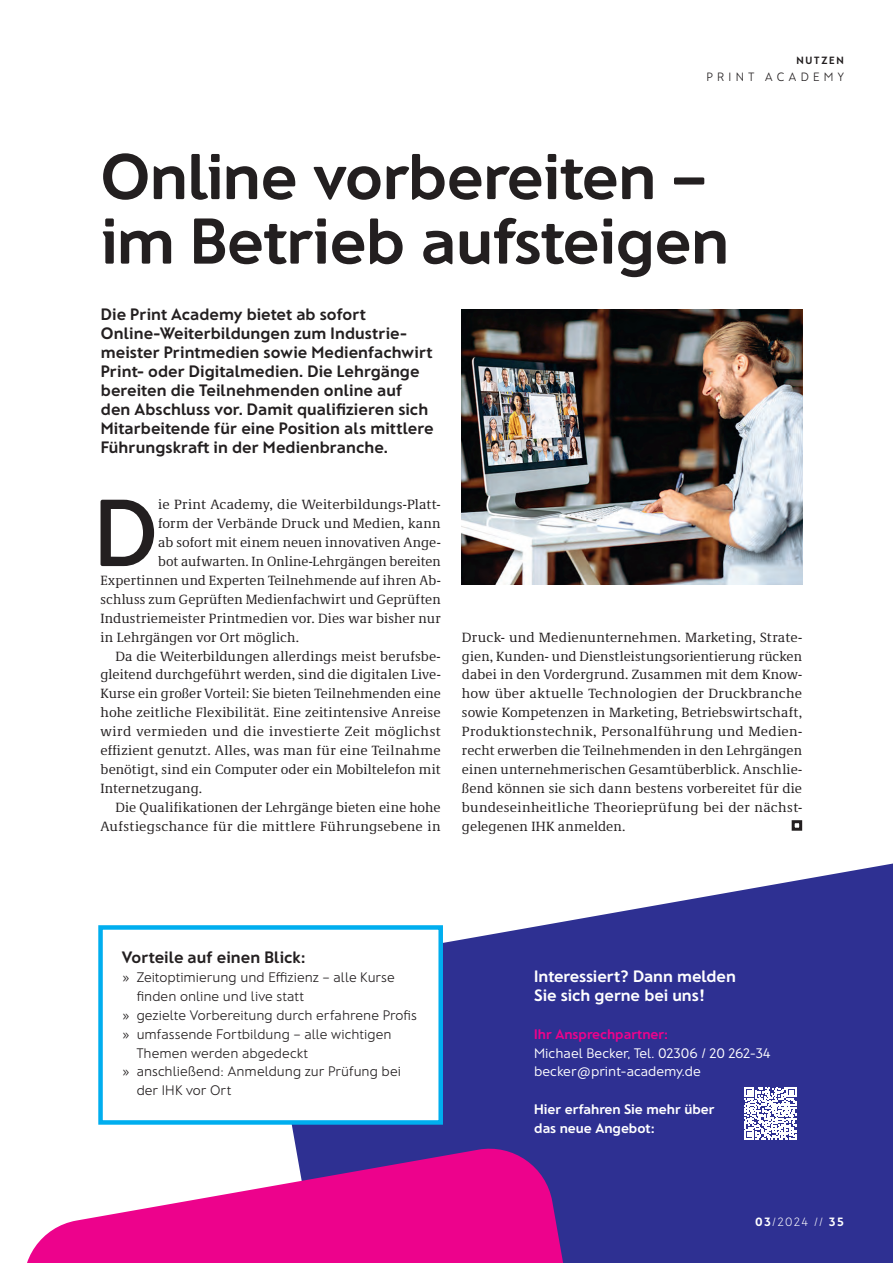
<style>
.page{position:relative;width:893px;height:1263px;background:#fff}
.page>*{position:absolute;margin:0;border:0;box-sizing:border-box;transform-origin:0 0}
.t1{font:600 94.8px "Franz Sans";color:#231f20}
.t2{font:700 64.5px/64.5px "Franz Sans";letter-spacing:-.01em;color:#231f20}
.t3{font:700 16.5px/18.9px "Franz Sans";letter-spacing:.005em;color:#231f20}
.t4{font:700 16.5px/18.9px "Franz Sans";color:#fff}
.t5{font:13.8px/18.9px "Demos Next Pro";letter-spacing:.01em;color:#231f20;text-align:justify}
.t6{font:300 13.8px "Franz Sans";color:#231f20}
.t7{font:300 13.8px/18.9px "Franz Sans";color:#fff}
.t8{font:700 13.8px/18.9px "Franz Sans";color:#fff}
.t9{font:700 13.8px "Franz Sans";color:#ed028c}
.t10{font:300 12px "Franz Sans";letter-spacing:.36em;color:#231f20}
.t11{font:200 12px "Franz Sans";color:#fff}
.t12{font:700 10.5px "Franz Sans";letter-spacing:.175em;color:#231f20}
.s1{font-weight:700}
</style>
<div class="page">
<hr style="left:0;top:1182px;width:1px;height:81px;background:#b0c6d2">
<svg style="left:291px;top:863px;width:602px;height:400px;fill:#2e3092"></svg>
<img style="left:462px;top:310px;width:340px;height:275px">
<div style="left:98px;top:925px;width:345px;height:200px;background:#fff;border:4px solid #00aeef"></div>
<svg style="left:744px;top:1087px;width:52px;height:52px"></svg>
<div style="left:792px;top:820px;width:10px;height:11px;border:3px solid #231f20"></div>
<svg style="left:27px;top:1143px;width:601px;height:120px;fill:#ed028c"></svg>
<p class="t12" style="left:796px;top:55px;width:49px">NUTZEN</p>
<p class="t10" style="left:706px;top:70px;width:139px">PRINT ACADEMY</p>
<h2 class="t2" style="left:101px;top:145px;width:630px">Online vorbereiten – im Betrieb aufsteigen</h2>
<p class="t3" style="left:101px;top:305px;width:334px">Die Print Academy bietet ab sofort Online-Weiterbildungen zum Industrie&shy;meister Printmedien sowie Medienfachwirt Print- oder Digitalmedien. Die Lehrgänge bereiten die Teilnehmenden online auf den Abschluss vor. Damit qualifizieren sich Mitarbeitende für eine Position als mittlere Führungskraft in der Medienbranche.</p>
<h1 class="t1" style="left:94px;top:480px;width:66px">D</h1>
<p class="t5" style="left:158px;top:495px;width:284px">ie Print Academy, die Weiterbildungs-Platt-</p>
<p class="t5" style="left:158px;top:513px;width:284px">form der Verbände Druck und Medien, kann</p>
<p class="t5" style="left:158px;top:532px;width:284px">ab sofort mit einem neuen innovativen Ange-</p>
<p class="t5" style="left:158px;top:551px;width:284px">bot aufwarten. In Online-Lehrgängen bereiten</p>
<p class="t5" style="left:101px;top:570px;width:342px">Expertinnen und Experten Teilnehmende auf ihren Ab-</p>
<p class="t5" style="left:101px;top:589px;width:342px">schluss zum Geprüften Medienfachwirt und Geprüften</p>
<p class="t5" style="left:101px;top:608px;width:342px">Industriemeister Printmedien vor. Dies war bisher nur</p>
<p class="t5" style="left:101px;top:627px;width:200px">in Lehrgängen vor Ort möglich.</p>
<p class="t5" style="left:115px;top:646px;width:327px">Da die Weiterbildungen allerdings meist berufsbe-</p>
<p class="t5" style="left:101px;top:665px;width:342px">gleitend durchgeführt werden, sind die digitalen Live-</p>
<p class="t5" style="left:101px;top:684px;width:342px">Kurse ein großer Vorteil: Sie bieten Teilnehmenden eine</p>
<p class="t5" style="left:101px;top:702px;width:342px">hohe zeitliche Flexibilität. Eine zeitintensive Anreise</p>
<p class="t5" style="left:101px;top:721px;width:342px">wird vermieden und die investierte Zeit möglichst</p>
<p class="t5" style="left:101px;top:740px;width:342px">effizient genutzt. Alles, was man für eine Teilnahme</p>
<p class="t5" style="left:101px;top:759px;width:342px">benötigt, sind ein Computer oder ein Mobiltelefon mit</p>
<p class="t5" style="left:101px;top:778px;width:103px">Internetzugang.</p>
<p class="t5" style="left:115px;top:797px;width:327px">Die Qualifikationen der Lehrgänge bieten eine hohe</p>
<p class="t5" style="left:101px;top:816px;width:342px">Aufstiegschance für die mittlere Führungsebene in</p>
<p class="t5" style="left:462px;top:627px;width:342px">Druck- und Medienunternehmen. Marketing, Strate&shy;gien, Kunden- und Dienstleistungsorientierung rücken dabei in den Vordergrund. Zusammen mit dem Know&shy;how über aktuelle Technologien der Druckbranche sowie Kompetenzen in Marketing, Betriebswirtschaft, Produktionstechnik, Personalführung und Medien&shy;recht erwerben die Teilnehmenden in den Lehrgängen einen unternehmerischen Gesamtüberblick. Anschlie&shy;ßend können sie sich dann bestens vorbereitet für die bundeseinheitliche Theorieprüfung bei der nächst&shy;gelegenen IHK anmelden.</p>
<p class="t3" style="left:122px;top:948px;width:186px">Vorteile auf einen Blick:</p>
<p class="t6" style="left:122px;top:969px;width:275px">» Zeitoptimierung und Effizienz – alle Kurse</p>
<p class="t6" style="left:137px;top:988px;width:169px">finden online und live statt</p>
<p class="t6" style="left:122px;top:1007px;width:297px">» gezielte Vorbereitung durch erfahrene Profis</p>
<p class="t6" style="left:122px;top:1026px;width:271px">» umfassende Fortbildung – alle wichtigen</p>
<p class="t6" style="left:137px;top:1045px;width:173px">Themen werden abgedeckt</p>
<p class="t6" style="left:122px;top:1064px;width:281px">» anschließend: Anmeldung zur Prüfung bei</p>
<p class="t6" style="left:137px;top:1083px;width:96px">der IHK vor Ort</p>
<p class="t4" style="left:534px;top:967px;width:203px">Interessiert? Dann melden<br>Sie sich gerne bei uns!</p>
<p class="t9" style="left:534px;top:1026px;width:136px">Ihr Ansprechpartner:</p>
<p class="t7" style="left:534px;top:1043px;width:238px">Michael Becker, Tel. 02306 / 20 262-34 becker@print-academy.de</p>
<p class="t8" style="left:534px;top:1100px;width:182px">Hier erfahren Sie mehr über das neue Angebot:</p>
<p class="t11" style="left:755px;top:1215px;width:90px"><span class="s1">03</span>/2024 // <span class="s1">35</span></p>
</div>
